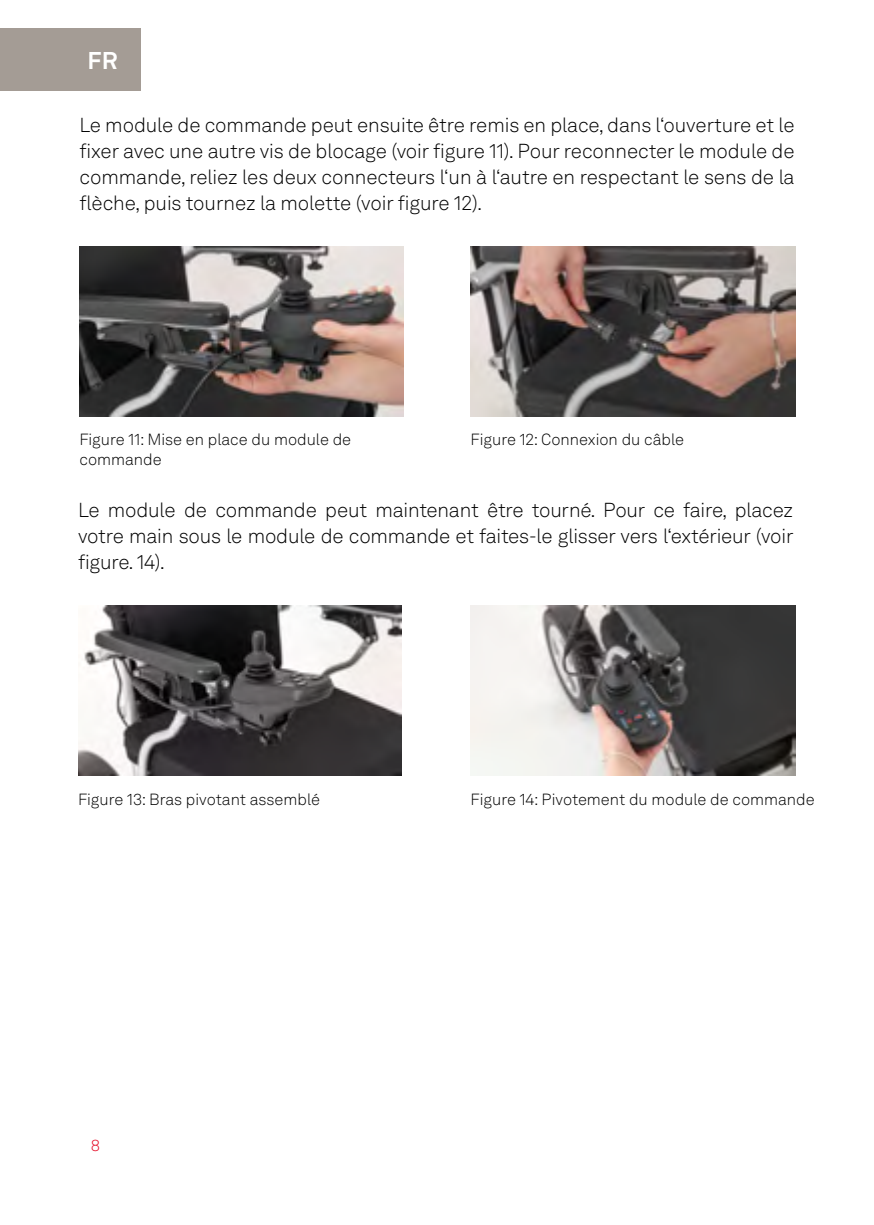
<style>
.page{position:relative;width:874px;height:1225px;background:#fff}
.page>*{position:absolute;margin:0;border:0;box-sizing:border-box;transform-origin:0 0}
.t1{font:700 24px "Akkurat LL";color:#fff}
.t2{font:300 20px/26px "Akkurat LL";letter-spacing:-.01em;color:#000;text-align:justify}
.t3{font:300 16px/19.2px "Akkurat LL";color:#000}
.t4{font:300 16px "Akkurat LL";color:#e3001d}
</style>
<div class="page">
<img style="left:470px;top:246px;width:324px;height:170px">
<img style="left:470px;top:605px;width:324px;height:170px">
<img style="left:79px;top:246px;width:324px;height:170px">
<img style="left:78px;top:605px;width:323px;height:170px">
<div style="left:0;top:28px;width:141px;height:63px;background:#a49c95"></div>
<p class="t1" style="left:87px;top:42px;width:32px">FR</p>
<p class="t2" style="left:79px;top:111px;width:716px">Le module de commande peut ensuite être remis en place, dans l‘ouverture et le fixer avec une autre vis de blocage (voir figure 11). Pour reconnecter le module de commande, reliez les deux connecteurs l‘un à l‘autre en respectant le sens de la flèche, puis tournez la molette (voir figure 12).</p>
<p class="t3" style="left:79px;top:430px;width:273px">Figure 11: Mise en place du module de commande</p>
<p class="t3" style="left:470px;top:430px;width:215px">Figure 12: Connexion du câble</p>
<p class="t2" style="left:78px;top:496px;width:716px">Le module de commande peut maintenant être tourné. Pour ce faire, placez votre main sous le module de commande et faites-le glisser vers l‘extérieur (voir figure. 14).</p>
<p class="t3" style="left:78px;top:789px;width:243px">Figure 13: Bras pivotant assemblé</p>
<p class="t4" style="left:91px;top:1134px;width:11px">8</p>
<p class="t3" style="left:470px;top:789px;width:345px">Figure 14: Pivotement du module de commande</p>
</div>
